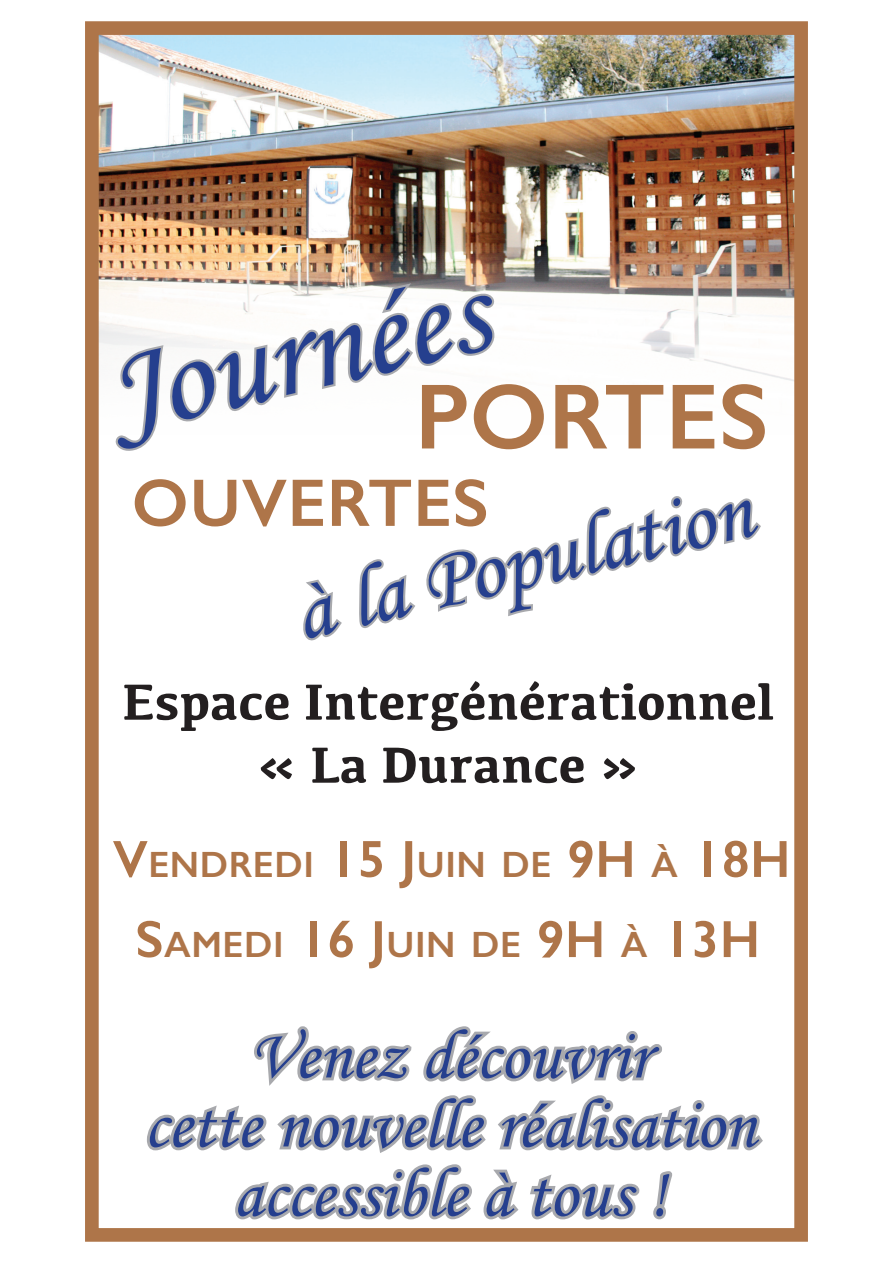
<style>
.page{position:relative;width:893px;height:1263px;background:#fff}
.page>*{position:absolute;margin:0;border:0;box-sizing:border-box;transform-origin:0 0}
.t1{font:128.7px "Monotype Corsiva";color:#253f8e}
.t2{font:600 93.15px "Gill Sans";color:#ae7549}
.t3{font:85.8px "Monotype Corsiva";color:#253f8e}
.t4{font:70.2px/69px "Monotype Corsiva";color:#253f8e;text-align:center}
.t5{font:600 67.5px "Gill Sans";letter-spacing:.01em;color:#ae7549}
.t6{font:700 52.5px/63px "Kefa";color:#231f20;text-align:center}
.t7{font:600 36.75px/80.1px "Gill Sans";letter-spacing:.015em;color:#ae7549;text-align:center}
.s1{font-size:52.5px}
</style>
<div class="page">
<img style="left:100px;top:36px;width:693px;height:345px">
<div style="left:85px;top:21px;width:723px;height:1221px;border:14px solid #ae7549"></div>
<img style="left:112px;top:21px;width:386px;height:430px">
<svg style="left:303px;top:579px;width:39px;height:62px"></svg>
<svg style="left:359px;top:549px;width:142px;height:79px"></svg>
<svg style="left:501px;top:21px;width:47px;height:1221px"></svg>
<svg style="left:538px;top:492px;width:223px;height:216px"></svg>
<svg style="left:147px;top:1021px;width:616px;height:204px"></svg>
<h1 class="t1" style="left:90px;top:320px;width:389px;rotate:-13deg">Journées</h1>
<h2 class="t2" style="left:415px;top:361px;width:355px">PORTES</h2>
<p class="t5" style="left:131px;top:462px;width:359px">OUVERTES</p>
<p class="t3" style="left:283px;top:563px;width:468px;rotate:-13deg">à la Population</p>
<p class="t6" style="left:122px;top:668px;width:653px">Espace Intergénérationnel « La Durance »</p>
<p class="t7" style="left:113px;top:824px;width:679px"><span class="s1">V</span>ENDREDI <span class="s1">15 J</span>UIN DE <span class="s1">9H</span> À <span class="s1">18H<br>S</span>AMEDI <span class="s1">16 J</span>UIN DE <span class="s1">9H</span> À <span class="s1">13H</span></p>
<p class="t4" style="left:144px;top:1021px;width:614px">Venez découvrir<br>cette nouvelle réalisation accessible à tous !</p>
</div>
